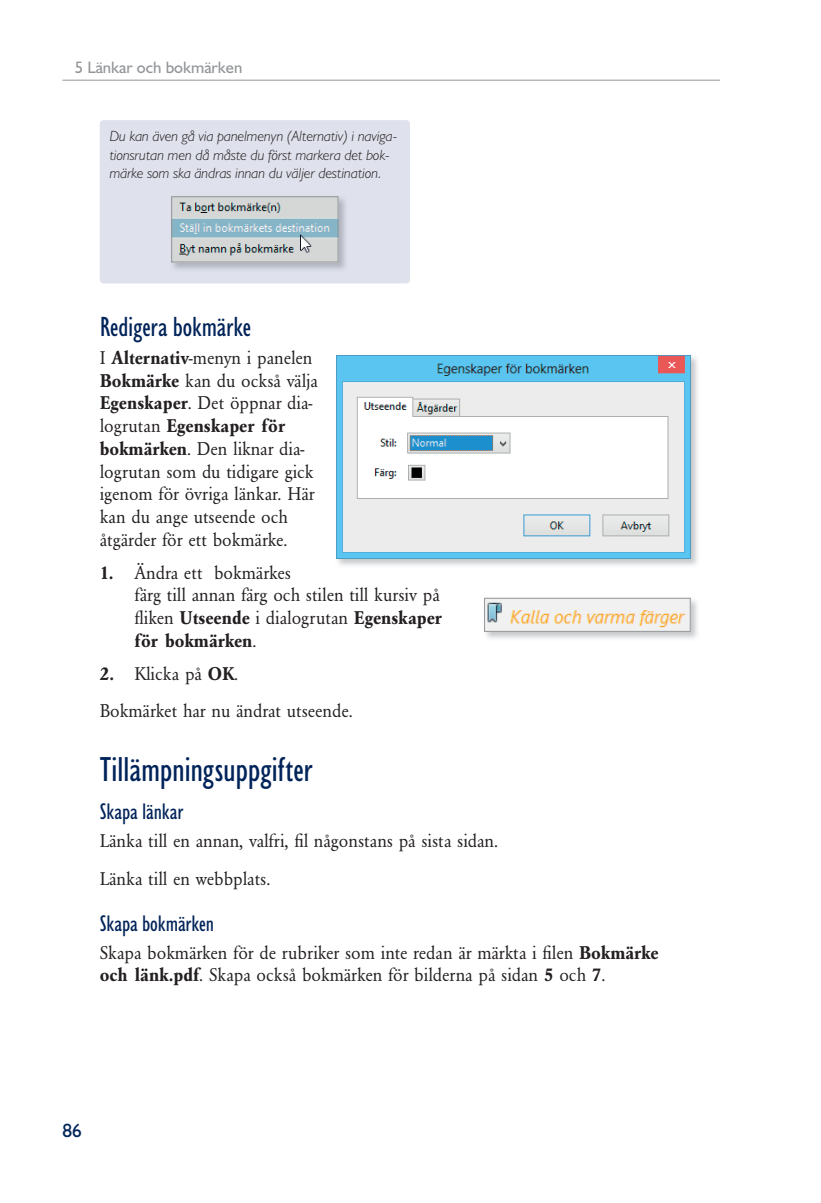
<style>
.page{position:relative;width:821px;height:1203px;background:#fff}
.page>*{position:absolute;margin:0;border:0;box-sizing:border-box;transform-origin:0 0}
.t1{font:condensed 35px "Humanist 521 BT";letter-spacing:-.01em;color:#002359}
.t2{font:condensed 28px "Humanist 521 BT";letter-spacing:-.005em;color:#002359}
.t3{font:condensed 22.75px "Humanist 521 BT";letter-spacing:-.005em;color:#002359}
.t4{font:19.25px/22.8px "URW Garamond T Regu Narr";color:#231f20}
.t5{font:19.25px "URW Garamond T Bold Narr";color:#231f20}
.t6{font:19.25px "Humanist 521 BT";color:#002359}
.t7{font:16.62px "Humanist 521 BT";color:#939598}
.t8{font:italic 300 14.88px/18.4px "Humanist 521 BT";color:#231f20}
.s1{font-family:"URW Garamond T Bold Narr"}
.s2{font-family:"URW Garamond T Regu Narr"}
</style>
<div class="page">
<hr style="left:62px;top:80px;width:658px;height:1px;background:#939598">
<div style="left:100px;top:120px;width:310px;height:163px;background:#dfe1ec;border-radius:4px"></div>
<img style="left:171px;top:196px;width:175px;height:74px">
<img style="left:173px;top:198px;width:163px;height:62px">
<div style="left:171px;top:196px;width:167px;height:66px;border:1px solid #939598"></div>
<img style="left:336px;top:355px;width:362px;height:211px">
<img style="left:336px;top:356px;width:354px;height:202px">
<img style="left:484px;top:597px;width:214px;height:42px">
<img style="left:486px;top:600px;width:202px;height:29px">
<div style="left:484px;top:598px;width:206px;height:33px;border:1px solid #939598"></div>
<p class="t7" style="left:75px;top:57px;width:169px">5 Länkar och bokmärken</p>
<p class="t8" style="left:110px;top:127px;width:289px">Du kan även gå via panelmenyn (Alternativ) i naviga&shy;tionsrutan men då måste du först markera det bok&shy;märke som ska ändras innan du väljer destination.</p>
<h2 class="t2" style="left:100px;top:310px;width:153px">Redigera bokmärke</h2>
<p class="t4" style="left:100px;top:346px;width:220px">I <span class="s1">Alternativ</span>-menyn i panelen<br><span class="s1">Bokmärke</span> kan du också välja<br><span class="s1">Egenskaper</span>. Det öppnar dia-</p>
<p class="t5" style="left:100px;top:415px;width:187px"><span class="s2">logrutan</span> Egenska per för</p>
<p class="t4" style="left:100px;top:437px;width:216px"><span class="s1">bokmärken</span>. Den liknar dia&shy;logrutan som du tidigare gick igenom för övriga länkar. Här kan du ange utseende och åtgärder för ett bokmärke.</p>
<p class="t4" style="left:134px;top:561px;width:309px;text-indent:-35px"><span class="s1">1.</span> Ändra ett bokmärkes<br>färg till annan färg och stilen till kursiv på fliken <span class="s1">Utseende</span> i dialogrutan <span class="s1">Egenskaper</span></p>
<p class="t5" style="left:134px;top:629px;width:123px">för bokmärken<span class="s2">.</span></p>
<p class="t4" style="left:100px;top:654px;width:254px;line-height:37.6px"><span class="s1">2.</span> Klicka på <span class="s1">OK</span>.<br>Bokmärket har nu ändrat utseende.</p>
<h1 class="t1" style="left:100px;top:748px;width:215px">Tillämpningsuppgifter</h1>
<p class="t3" style="left:100px;top:798px;width:85px">Skapa länkar</p>
<p class="t4" style="left:100px;top:821px;width:400px;line-height:37.6px">Länka till en annan, valfri, fil någonstans på sista sidan.<br>Länka till en webbplats.</p>
<p class="t3" style="left:100px;top:909px;width:116px">Skapa bokmärken</p>
<p class="t4" style="left:100px;top:940px;width:560px">Skapa bokmärken för de rubriker som inte redan är märkta i filen <span class="s1">Bokmärke och länk.pdf</span>. Skapa också bokmärken för bilderna på sidan <span class="s1">5</span> och <span class="s1">7</span>.</p>
<p class="t6" style="left:62px;top:1118px;width:21px">86</p>
</div>
